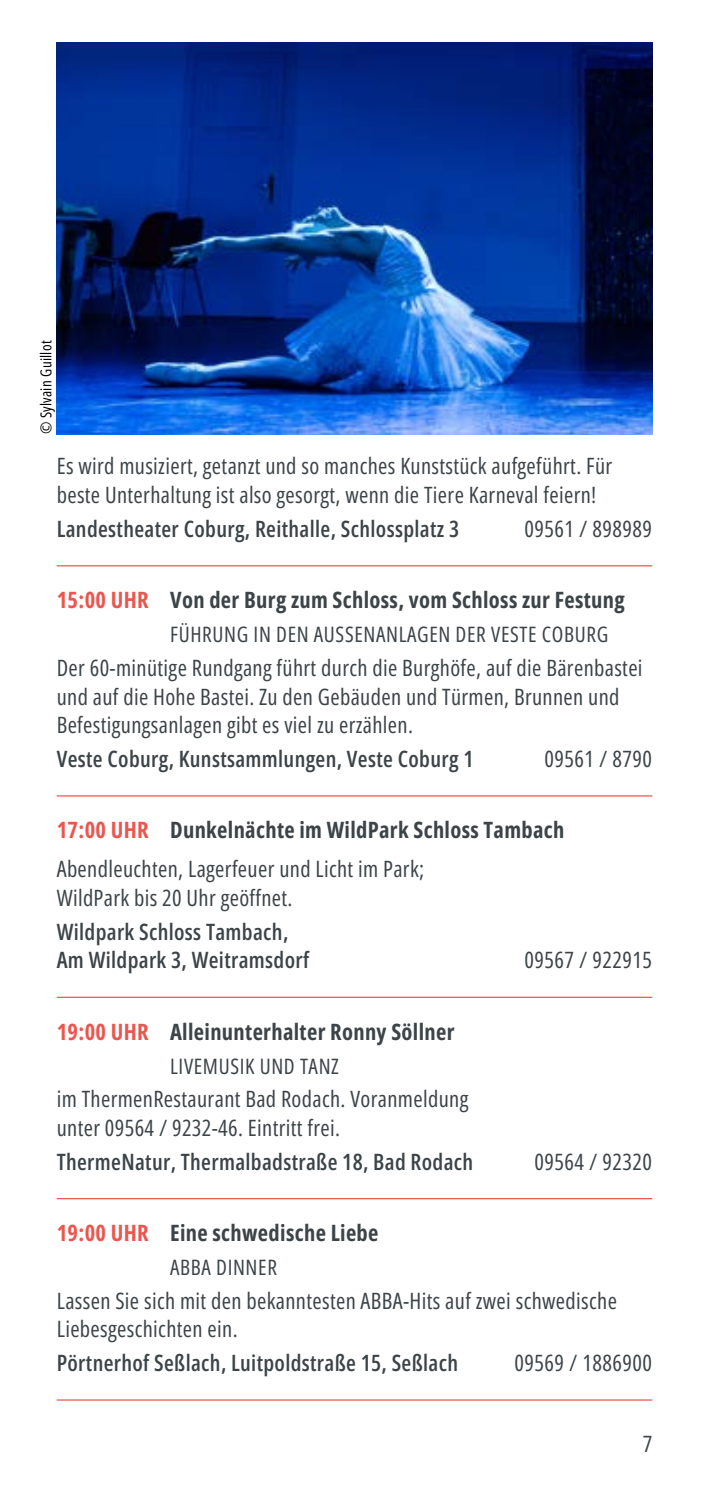
<style>
.page{position:relative;width:709px;height:1489px;background:#fff}
.page>*{position:absolute;margin:0;border:0;box-sizing:border-box;transform-origin:0 0}
.t1{font:22.5px/28.8px "Open Sans Condensed";letter-spacing:.015em;color:#3c4448}
.t2{font:600 22.5px/28.8px "Open Sans Condensed";letter-spacing:.015em;color:#3c4448}
.t3{font:700 22.5px "Open Sans Condensed";letter-spacing:.015em;color:#3c4448}
.t4{font:21.25px "Open Sans Condensed";letter-spacing:.03em;color:#3c4448}
.t5{font:15px "Open Sans Condensed";color:#000}
.s1{color:#eb574f}
.s2{font-weight:700;color:#eb574f}
.s3{font-weight:700}
</style>
<div class="page">
<hr style="left:57px;top:565px;width:595px;height:1px;background:#eb574f">
<hr style="left:57px;top:795px;width:595px;height:1px;background:#eb574f">
<hr style="left:57px;top:996px;width:595px;height:1px;background:#eb574f">
<hr style="left:57px;top:1197px;width:595px;height:2px;background:#eb574f">
<hr style="left:57px;top:1399px;width:595px;height:1px;background:#eb574f">
<img style="left:57px;top:43px;width:595px;height:392px">
<p class="t5" style="left:36px;top:434px;width:95px;rotate:-90deg">© Sylvain Guillot</p>
<p class="t1" style="left:57px;top:451px;width:557px">Es wird musiziert, getanzt und so manches Kunststück aufgeführt. Für beste Unterhaltung ist also gesorgt, wenn die Tiere Karneval feiern!</p>
<p class="t2" style="left:57px;top:514px;width:404px">Landestheater Coburg, Reithalle, Schlossplatz 3</p>
<p class="t1" style="left:524px;top:514px;width:129px">09561 / 898989</p>
<p class="t3" style="left:57px;top:584px;width:569px"><span class="s1">15:00 Uh r</span> Von der Burg zum Schloss, vom Schloss zur Festung</p>
<p class="t4" style="left:170px;top:619px;width:439px">Führung in den AuSSenanlagen der Veste Coburg</p>
<p class="t1" style="left:57px;top:652px;width:587px">Der 60-minütige Rundgang führt durch die Burghöfe, auf die Bärenbastei und auf die Hohe Bastei. Zu den Gebäuden und Türmen, Brunnen und<br>Befestigungsanlagen gibt es viel zu erzählen.</p>
<p class="t2" style="left:57px;top:744px;width:418px">Veste Coburg, Kunstsammlungen, Veste Coburg 1</p>
<p class="t1" style="left:544px;top:744px;width:109px">09561 / 8790</p>
<p class="t1" style="left:57px;top:810px;width:509px;line-height:38.8px"><span class="s2">17:00 Uh r</span> <span class="s3">Dunkelnächte im WildPark Schloss Tambach<br></span>Abendleuchten, Lagerfeuer und Licht im Park;</p>
<p class="t1" style="left:57px;top:882px;width:237px">WildPark bis 20 Uhr geöffnet.</p>
<p class="t2" style="left:57px;top:916px;width:254px">Wildpark Schloss Tambach,<br>Am Wildpark 3, Weitramsdorf</p>
<p class="t1" style="left:524px;top:945px;width:129px">09567 / 922915</p>
<p class="t3" style="left:57px;top:1016px;width:399px"><span class="s1">19:00 Uh r</span> Alleinunterhalter Ronny Söllner</p>
<p class="t4" style="left:170px;top:1051px;width:169px">Livemusik und Tanz</p>
<p class="t1" style="left:57px;top:1084px;width:413px">im ThermenRestaurant Bad Rodach. Voranmeldung unter 09564 / 9232-46. Eintritt frei.</p>
<p class="t2" style="left:57px;top:1146px;width:418px">ThermeNatur, Thermalbadstraße 18, Bad Rodach</p>
<p class="t1" style="left:534px;top:1146px;width:119px">09564 / 92320</p>
<p class="t3" style="left:57px;top:1217px;width:323px"><span class="s1">19:00 Uh r</span> Eine schwedische Liebe</p>
<p class="t4" style="left:170px;top:1252px;width:108px">ABBA Dinner</p>
<p class="t1" style="left:57px;top:1285px;width:562px">Lassen Sie sich mit den bekanntesten ABBA-Hits auf zwei schwedische<br>Liebesgeschichten ein.</p>
<p class="t2" style="left:57px;top:1347px;width:403px">Pörtnerhof Seßlach, Luitpoldstraße 15, Seßlach</p>
<p class="t1" style="left:514px;top:1347px;width:139px">09569 / 1886900</p>
<p class="t1" style="left:642px;top:1428px;width:11px">7</p>
</div>
